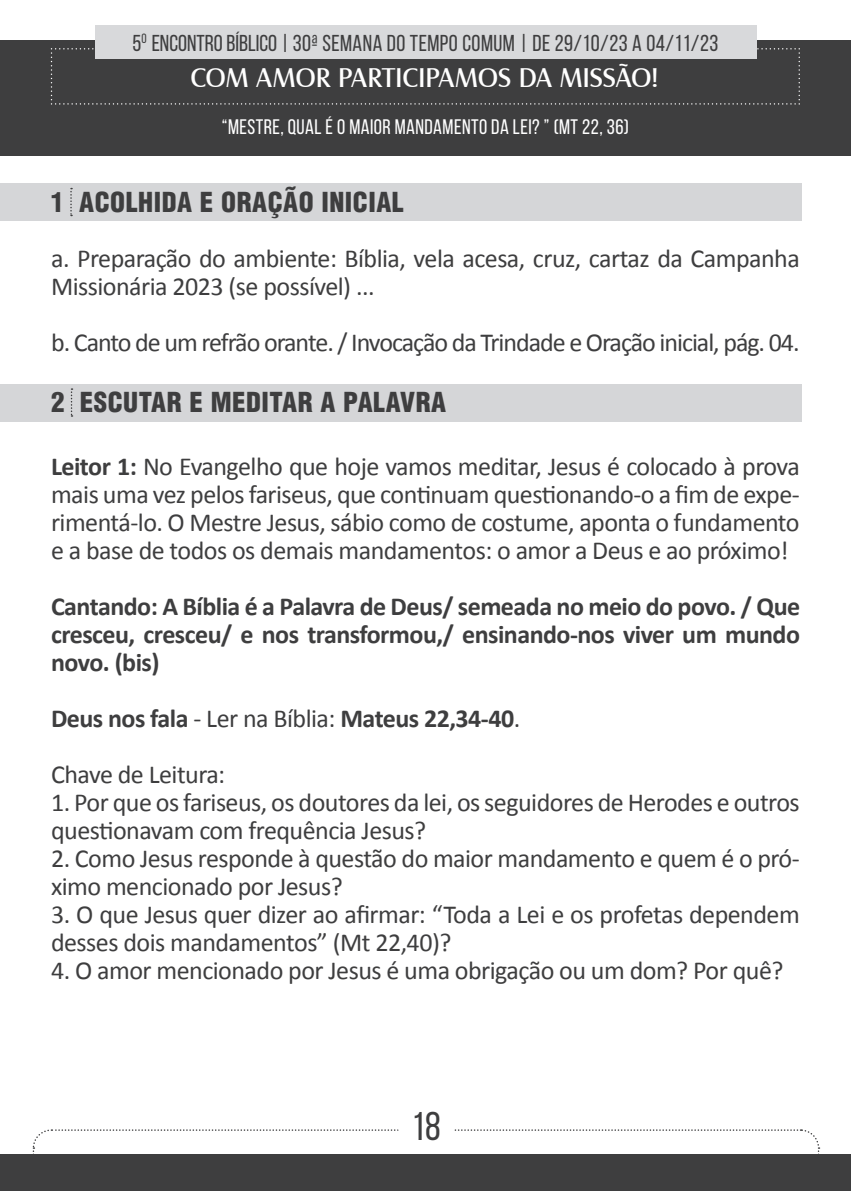
<style>
.page{position:relative;width:851px;height:1191px;background:#fff}
.page>*{position:absolute;margin:0;border:0;box-sizing:border-box;transform-origin:0 0}
.t1{font:40px "Bebas Neue";color:#3e3e3f}
.t2{font:28px "Castle T";letter-spacing:-.005em;color:#fff}
.t3{font:900 condensed 26.8px "Helvetica";letter-spacing:.02em;color:#3e3e3f}
.t4{font:26px/28px "Calibri";letter-spacing:-.02em;color:#3e3e3f}
.t5{font:700 26px/28px "Calibri";letter-spacing:-.02em;color:#3e3e3f;text-align:justify}
.t6{font:26px "Calibri";letter-spacing:-.04em;color:#3e3e3f}
.t7{font:23px "Bebas Neue";letter-spacing:.02em;color:#3e3e3f}
.t8{font:21px "Bebas Neue";letter-spacing:.02em;color:#fff}
.s1{font-weight:700}
</style>
<div class="page">
<svg style="left:32px;top:1129px;width:787px;height:25px"></svg>
<div style="left:398px;top:1099px;width:55px;height:55px;background:#fff;border-radius:50%"></div>
<div style="left:0;top:1154px;width:850px;height:37px;background:#3e3e3f"></div>
<div style="left:0;top:40px;width:850px;height:116px;background:#3e3e3f"></div>
<svg style="left:51px;top:48px;width:748px;height:57px"></svg>
<div style="left:94px;top:25px;width:662px;height:34px;background:#d8d9db"></div>
<div style="left:0;top:183px;width:800px;height:38px;background:#d5d6d8"></div>
<svg style="left:70px;top:188px;width:2px;height:28px"></svg>
<div style="left:0;top:384px;width:800px;height:37px;background:#d5d6d8"></div>
<svg style="left:71px;top:388px;width:1px;height:29px"></svg>
<p class="t7" style="left:133px;top:30px;width:587px">5<sup>O</sup> ENCONTRO BÍBLICO | 30ª SEMANA DO TEMPO COMUM | DE 29/10/23 A 04/11/23</p>
<p class="t2" style="left:190px;top:62px;width:470px">COM AMOR PARTICIPAMOS DA MISSÃO!</p>
<p class="t8" style="left:222px;top:115px;width:408px">“MESTRE, QUAL É O MAIOR MANDAMENTO DA LEI? ” (MT 22, 36)</p>
<p class="t3" style="left:51px;top:185px;width:354px">1 ACOLHIDA E ORAÇÃO INICIAL</p>
<p class="t4" style="left:51px;top:244px;width:750px">a. Preparação do ambiente: Bíblia, vela acesa, cruz, cartaz da Campanha<br>Missionária 2023 (se possível) ...</p>
<p class="t6" style="left:51px;top:325px;width:750px">b. Canto de um refrão orante. / Invocação da Trindade e Oração inicial, pág. 04.</p>
<p class="t3" style="left:51px;top:385px;width:396px">2 ESCUTAR E MEDITAR A PALAVRA</p>
<p class="t4" style="left:51px;top:452px;width:750px;text-align:justify"><span class="s1">Leitor 1:</span> No Evangelho que hoje vamos meditar, Jesus é colocado à prova mais uma vez pelos fariseus, que continuam questionando-o a fim de expe&shy;rimentá-lo. O Mestre Jesus, sábio como de costume, aponta o fundamento e a base de todos os demais mandamentos: o amor a Deus e ao próximo!</p>
<p class="t5" style="left:51px;top:592px;width:750px">Cantando: A Bíblia é a Palavra de Deus/ semeada no meio do povo. / Que cresceu, cresceu/ e nos transformou,/ ensinando-nos viver um mundo novo. (bis)</p>
<p class="t4" style="left:51px;top:690px;width:470px;line-height:56px"><span class="s1">Deus nos fala</span> - Ler na Bíblia: <span class="s1">Mateus 22,34-40</span>.<br>Chave de Leitura:</p>
<p class="t4" style="left:51px;top:788px;width:750px">1. Por que os fariseus, os doutores da lei, os seguidores de Herodes e outros questionavam com frequência Jesus?</p>
<p class="t4" style="left:51px;top:844px;width:750px">2. Como Jesus responde à questão do maior mandamento e quem é o pró&shy;ximo mencionado por Jesus?</p>
<p class="t4" style="left:51px;top:900px;width:750px">3. O que Jesus quer dizer ao afirmar: “Toda a Lei e os profetas dependem desses dois mandamentos” (Mt 22,40)?</p>
<p class="t4" style="left:51px;top:956px;width:733px">4. O amor mencionado por Jesus é uma obrigação ou um dom? Por quê?</p>
<h1 class="t1" style="left:411px;top:1104px;width:31px">18</h1>
</div>
